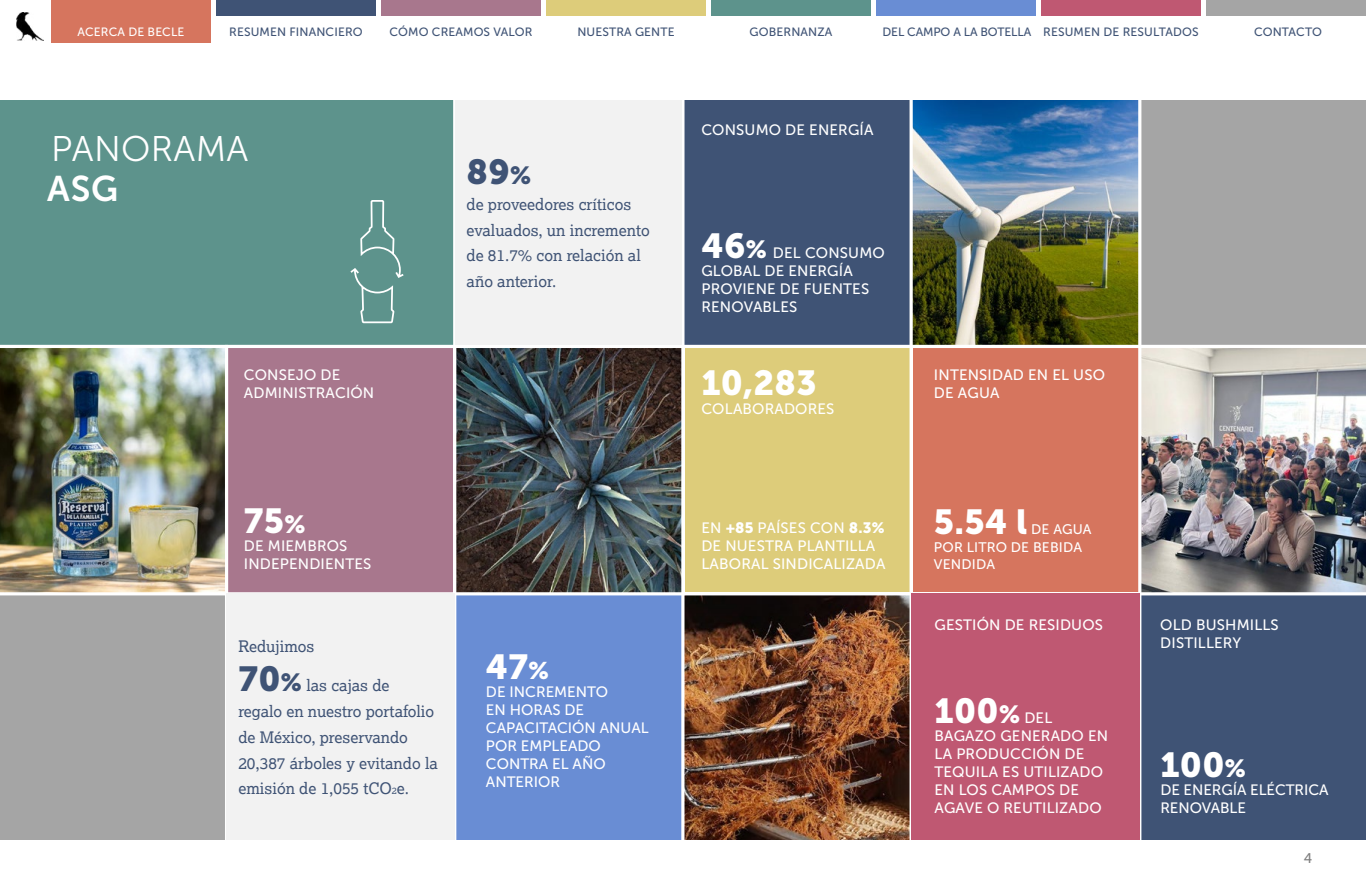
<style>
.page{position:relative;width:1366px;height:890px;background:#fff}
.page>*{position:absolute;margin:0;border:0;box-sizing:border-box;transform-origin:0 0}
.t1{font:35.6px "Museo Sans 300";letter-spacing:.01em;color:#fff}
.t2{font:35.6px "Museo Sans 700";color:#fff}
.t3{font:34.6px "Museo Sans 900";letter-spacing:.01em;color:#fff}
.t4{font:34.6px "Museo Sans 900";color:#3f5375}
.t5{font:15.8px/25.7px "Lexia";color:#3f5375}
.t6{font:15px/18px "Museo Sans 500";letter-spacing:.01em;color:#fff}
.t7{font:14px "Museo Sans 500";color:#808080}
.t8{font:13.8px/17.8px "Museo Sans 500";letter-spacing:.01em;color:#fff}
.t9{font:12px "Museo Sans 500";letter-spacing:.01em;color:#3f5375}
.t10{font:12px "Museo Sans 500";letter-spacing:.01em;color:#fff}
.s1{font-size:24.7px}
.s2{font-family:"Museo Sans 900";font-size:34.6px}
.s3{font-family:"Museo Sans 900";font-size:24.7px}
.s4{font-size:9.2px}
.s5{font-size:24px}
.s6{font-family:"Museo Sans 900"}
.s7{font-family:"Museo Sans 500";font-size:15px}
</style>
<div class="page">
<div style="left:1141px;top:100px;width:225px;height:245px;background:#a5a5a5"></div>
<img style="left:0;top:348px;width:225px;height:244px">
<div style="left:228px;top:346px;width:225px;height:248px;background:#a8778d"></div>
<img style="left:456px;top:348px;width:225px;height:244px">
<div style="left:685px;top:348px;width:225px;height:244px;background:#ddcc7a"></div>
<div style="left:0;top:594px;width:225px;height:246px;background:#a5a5a5"></div>
<div style="left:456px;top:594px;width:227px;height:246px;background:#698dd4"></div>
<div style="left:1141px;top:594px;width:225px;height:246px;background:#3f5375"></div>
<img style="left:685px;top:595px;width:225px;height:245px">
<img style="left:913px;top:100px;width:225px;height:245px">
<div style="left:0;top:101px;width:455px;height:245px;background:#5d938c"></div>
<div style="left:683px;top:100px;width:228px;height:244px;background:#3f5375"></div>
<div style="left:913px;top:348px;width:235px;height:244px;background:#d6755e"></div>
<hr style="left:910px;top:93px;width:3px;height:797px;background:#fff">
<img style="left:1141px;top:348px;width:225px;height:244px">
<hr style="left:0;top:345px;width:1366px;height:3px;background:#fff">
<hr style="left:0;top:592px;width:1366px;height:3px;background:#fff">
<hr style="left:1138px;top:93px;width:3px;height:797px;background:#fff">
<svg style="left:681px;top:100px;width:4px;height:740px"></svg>
<hr style="left:453px;top:93px;width:3px;height:797px;background:#fff">
<div style="left:227px;top:594px;width:228px;height:246px;background:#f2f2f2"></div>
<div style="left:911px;top:594px;width:229px;height:246px;background:#bf5872"></div>
<div style="left:455px;top:101px;width:226px;height:244px;background:#f2f2f2"></div>
<div style="left:51px;top:0;width:160px;height:43px;background:#d6755e"></div>
<div style="left:216px;top:0;width:160px;height:16px;background:#3f5375"></div>
<div style="left:381px;top:0;width:160px;height:16px;background:#a8778d"></div>
<div style="left:546px;top:0;width:160px;height:16px;background:#ddcc7a"></div>
<div style="left:711px;top:0;width:160px;height:16px;background:#5d938c"></div>
<div style="left:876px;top:0;width:160px;height:16px;background:#698dd4"></div>
<div style="left:1041px;top:0;width:160px;height:16px;background:#bf5872"></div>
<div style="left:1206px;top:0;width:160px;height:16px;background:#a5a5a5"></div>
<img style="left:16px;top:13px;width:28px;height:28px">
<svg style="left:348px;top:100px;width:58px;height:494px"></svg>
<p class="t10" style="left:78px;top:25px;width:108px">ACERCA DE BECLE</p>
<p class="t9" style="left:229px;top:25px;width:135px">RESUMEN FINANCIERO</p>
<p class="t9" style="left:390px;top:25px;width:144px">CÓMO CREAMOS VALOR</p>
<p class="t9" style="left:577px;top:25px;width:99px">NUESTRA GENTE</p>
<p class="t9" style="left:750px;top:25px;width:84px">GOBERNANZA</p>
<p class="t9" style="left:883px;top:25px;width:318px">DEL CAMPO A LA BOTELLA RESUMEN DE RESULTADOS</p>
<p class="t9" style="left:1254px;top:25px;width:69px">CONTACTO</p>
<h1 class="t1" style="left:51px;top:130px;width:199px">PANORAMA</h1>
<h1 class="t2" style="left:47px;top:168px;width:73px">ASG</h1>
<h2 class="t4" style="left:467px;top:153px;width:66px">89<span class="s1">%</span></h2>
<p class="t5" style="left:467px;top:191px;width:185px">de proveedores críticos evaluados, un incremento de 81.7% con relación al año anterior.</p>
<p class="t6" style="left:701px;top:121px;width:174px">CONSUMO DE ENERGÍA</p>
<p class="t6" style="left:701px;top:243px;width:185px"><span class="s2">46</span><span class="s3">%</span> DEL CONSUMO<br>GLOBAL DE ENERGÍA<br>PROVIENE DE FUENTES<br>RENOVABLES</p>
<p class="t6" style="left:244px;top:366px;width:132px">CONSEJO DE<br>ADMINISTRACIÓN</p>
<p class="t6" style="left:934px;top:366px;width:172px">INTENSIDAD EN EL USO<br>DE AGUA</p>
<h2 class="t3" style="left:701px;top:363px;width:117px">10,283</h2>
<p class="t6" style="left:701px;top:400px;width:135px">COLABORADORES</p>
<h2 class="t3" style="left:244px;top:502px;width:63px">75<span class="s1">%</span></h2>
<p class="t6" style="left:244px;top:537px;width:129px">DE MIEMBROS<br>INDEPENDIENTES</p>
<p class="t5" style="left:238px;top:633px;width:78px">Redujimos</p>
<p class="t5" style="left:238px;top:672px;width:201px"><span class="s2">70</span><span class="s3">%</span> las cajas de<br>regalo en nuestro portafolio de México, preservando<br>20,387 árboles y evitando la emisión de 1,055 tCO<span class="s4">2</span>e.</p>
<h2 class="t3" style="left:486px;top:647px;width:65px">47<span class="s5">%</span></h2>
<p class="t6" style="left:486px;top:683px;width:164px">DE INCREMENTO<br>EN HORAS DE<br>CAPACITACIÓN ANUAL<br>POR EMPLEADO<br>CONTRA EL AÑO<br>ANTERIOR</p>
<p class="t6" style="left:701px;top:519px;width:186px">EN <span class="s6">+85</span> PAÍSES CON <span class="s6">8.3%<br></span>DE NUESTRA PLANTILLA<br>LABORAL SINDICALIZADA</p>
<h2 class="t3" style="left:934px;top:502px;width:95px">5.54 l</h2>
<p class="t8" style="left:934px;top:520px;width:159px;text-indent:97px">DE AGUA<br>POR LITRO DE BEBIDA<br>VENDIDA</p>
<p class="t6" style="left:935px;top:616px;width:170px">GESTIÓN DE RESIDUOS</p>
<h2 class="t3" style="left:935px;top:692px;width:119px">100<span class="s1">%</span> <span class="s7">DEL</span></h2>
<p class="t6" style="left:935px;top:727px;width:175px">BAGAZO GENERADO EN<br>LA PRODUCCIÓN DE<br>TEQUILA ES UTILIZADO<br>EN LOS CAMPOS DE<br>AGAVE O REUTILIZADO</p>
<p class="t6" style="left:1160px;top:616px;width:120px">OLD BUSHMILLS<br>DISTILLERY</p>
<h2 class="t3" style="left:1160px;top:745px;width:87px">100<span class="s1">%</span></h2>
<p class="t6" style="left:1160px;top:781px;width:170px">DE ENERGÍA ELÉCTRICA<br>RENOVABLE</p>
<p class="t7" style="left:1304px;top:851px;width:10px">4</p>
</div>
